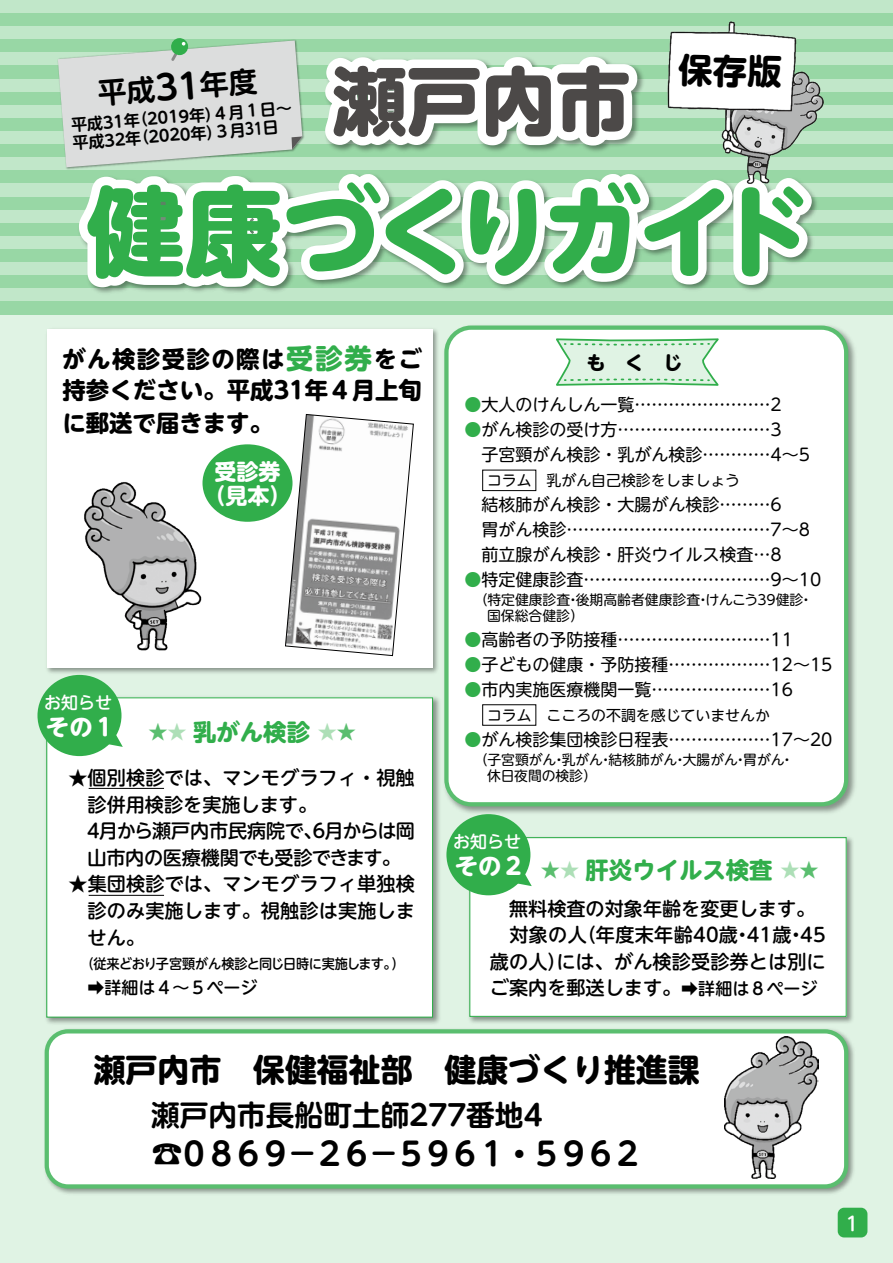
<style>
.page{position:relative;width:893px;height:1263px;background:#fff}
.page>*{position:absolute;margin:0;border:0;box-sizing:border-box;transform-origin:0 0}
.t1{font:800 97.8px "UD Shin M Go Pro";letter-spacing:-.075em;color:#31ae4b}
.t2{font:800 74.4px "UD Shin M Go Pro";color:#4c4948}
.t3{font:700 31.95px "UD Shin M Go Pro";color:#000}
.t4{font:700 31.95px "UD Shin M Go Pro De";letter-spacing:-.15em;color:#000}
.t5{font:700 28.65px "UD Shin M Go Pro De";color:#000}
.t6{font:700 23.4px/30.8px "UD Shin M Go Pro";letter-spacing:.005em;color:#000}
.t7{font:700 23.4px "UD Shin M Go Pro";color:#31ae4b}
.t8{font:700 23.4px "UD Shin M Go Pro";color:#fff}
.t9{font:700 22.05px/23.9px "UD Shin M Go Pro";color:#fff;text-align:center}
.t10{font:500 19.2px/26.5px "UD Shin M Go Pro";letter-spacing:.005em;color:#000}
.t11{font:700 19.2px "UD Shin M Go Pro";color:#000}
.t12{font:500 19.2px "UD Shin M Go Pro";color:#fff}
.t13{font:16.95px/25px "UD Shin M Go Pro";color:#000}
.t14{font:500 16.95px "UD Shin M Go Pro";color:#000}
.t15{font:500 16.95px "UD Shin M Go Pro";color:#fff}
.t16{font:700 15.9px/18px "UD Shin M Go Pro De";color:#000}
.t17{font:14.85px "UD Shin M Go Pro";color:#000}
.t18{font:13.8px/15.9px "UD Shin M Go Pro";color:#000}
.t19{font:500 13.8px "UD Shin M Go Pro";letter-spacing:-.03em;color:#000;scale:.95 1}
.s1{font-size:34.05px}
.s2{font-size:27.6px;color:#31ae4b}
.s3{font-size:19.2px;color:#5abe6f}
.s4{font-size:19.2px;color:#addfb7}
.s5{color:#31ae4b}
.s6{font-size:16.95px}
</style>
<div class="page">
<div style="left:0;top:197px;width:893px;height:1066px;background:#e0f3e4"></div>
<div style="left:0;top:0;width:893px;height:13px;background:#c1e7c9"></div>
<div style="left:0;top:13px;width:893px;height:14px;background:#98d7a5"></div>
<div style="left:0;top:27px;width:893px;height:13px;background:#c1e7c9"></div>
<div style="left:0;top:40px;width:893px;height:13px;background:#98d7a5"></div>
<div style="left:0;top:53px;width:893px;height:13px;background:#c1e7c9"></div>
<div style="left:0;top:66px;width:893px;height:13px;background:#98d7a5"></div>
<div style="left:0;top:79px;width:893px;height:13px;background:#c1e7c9"></div>
<div style="left:0;top:92px;width:893px;height:13px;background:#98d7a5"></div>
<div style="left:0;top:105px;width:893px;height:13px;background:#c1e7c9"></div>
<div style="left:0;top:118px;width:893px;height:13px;background:#98d7a5"></div>
<div style="left:0;top:131px;width:893px;height:14px;background:#c1e7c9"></div>
<div style="left:0;top:145px;width:893px;height:13px;background:#98d7a5"></div>
<div style="left:0;top:158px;width:893px;height:13px;background:#c1e7c9"></div>
<div style="left:0;top:171px;width:893px;height:13px;background:#98d7a5"></div>
<div style="left:0;top:184px;width:893px;height:13px;background:#c1e7c9"></div>
<div style="left:0;top:197px;width:893px;height:13px;background:#98d7a5"></div>
<div style="left:0;top:210px;width:893px;height:13px;background:#c1e7c9"></div>
<div style="left:0;top:223px;width:893px;height:13px;background:#98d7a5"></div>
<div style="left:0;top:236px;width:893px;height:13px;background:#c1e7c9"></div>
<div style="left:0;top:249px;width:893px;height:14px;background:#98d7a5"></div>
<div style="left:0;top:263px;width:893px;height:13px;background:#c1e7c9"></div>
<div style="left:0;top:276px;width:893px;height:13px;background:#98d7a5"></div>
<div style="left:0;top:289px;width:893px;height:13px;background:#c1e7c9"></div>
<div style="left:0;top:302px;width:893px;height:13px;background:#98d7a5"></div>
<img style="left:466px;top:835px;width:387px;height:188px">
<div style="left:470px;top:838px;width:376px;height:178px;background:#fff"></div>
<div style="left:469px;top:837px;width:378px;height:180px;border:1px solid #31ae4b"></div>
<img style="left:46px;top:694px;width:394px;height:330px">
<div style="left:47px;top:698px;width:385px;height:319px;background:#fff"></div>
<img style="left:47px;top:329px;width:391px;height:347px">
<div style="left:47px;top:329px;width:385px;height:338px;background:#fff"></div>
<img style="left:445px;top:326px;width:410px;height:491px">
<div style="left:446px;top:328px;width:400px;height:476px;background:#fff;border-radius:25px"></div>
<div style="left:444px;top:325px;width:404px;height:481px;border:4px solid #5abe6f;border-radius:25px"></div>
<img style="left:44px;top:1029px;width:810px;height:165px">
<div style="left:47px;top:1031px;width:799px;height:155px;background:#fff;border-radius:21px"></div>
<div style="left:45px;top:1029px;width:803px;height:159px;border:4px solid #5abe6f;border-radius:21px"></div>
<svg style="left:134px;top:26px;width:190px;height:762px"></svg>
<div style="left:838px;top:1208px;width:29px;height:29px;background:#31ae4b;border-radius:6px"></div>
<svg style="left:556px;top:338px;width:163px;height:48px;background:#cdebd4"></svg>
<div style="left:202px;top:444px;width:90px;height:78px;background:#31ae4b;border-radius:50%"></div>
<img style="left:84px;top:480px;width:125px;height:173px">
<img style="left:724px;top:1037px;width:94px;height:141px">
<img style="left:658px;top:21px;width:171px;height:163px">
<svg style="left:285px;top:414px;width:129px;height:242px"></svg>
<div style="left:482px;top:470px;width:54px;height:21px;border:1px solid #000"></div>
<div style="left:37px;top:675px;width:84px;height:81px;background:#31ae4b;border-radius:50%"></div>
<svg style="left:106px;top:731px;width:17px;height:16px"></svg>
<div style="left:446px;top:814px;width:84px;height:81px;background:#31ae4b;border-radius:50%"></div>
<svg style="left:515px;top:871px;width:17px;height:15px"></svg>
<hr style="left:89px;top:788px;width:75px;height:1px;background:#000">
<hr style="left:89px;top:895px;width:75px;height:1px;background:#000">
<svg style="left:58px;top:36px;width:762px;height:273px"></svg>
<h3 class="t5" style="left:96px;top:70px;width:161px;rotate:-5deg">平成<span class="s1">31</span>年度</h3>
<p class="t16" style="left:70px;top:116px;width:223px;rotate:-5deg">平成31年（2019年）４月１日～平成32年（2020年）３月31日</p>
<h2 class="t2" style="left:333px;top:40px;width:299px">瀬戸内市</h2>
<h1 class="t1" style="left:87px;top:152px;width:728px">健康づくりガイド</h1>
<h3 class="t6" style="left:62px;top:342px;width:361px">がん検診受診の際は<span class="s2">受診券</span>をご持参ください。平成31年４月上旬</h3>
<h3 class="t6" style="left:62px;top:406px;width:212px">に郵送で届きます。</h3>
<h3 class="t9" style="left:203px;top:459px;width:90px">受診券（見本）</h3>
<p class="t15" style="left:44px;top:689px;width:70px">お知らせ</p>
<h3 class="t8" style="left:46px;top:708px;width:72px">その１</h3>
<h3 class="t7" style="left:148px;top:713px;width:209px"><span class="s3">★</span><span class="s4">★</span> 乳がん検診 <span class="s4">★</span><span class="s3">★</span></h3>
<p class="t10" style="left:84px;top:763px;width:333px;text-indent:-15px">★個別検診では、マンモグラフィ・視触診併用検診を実施します。<br>４月から瀬戸内市民病院で、６月からは岡山市内の医療機関でも受診できます。</p>
<p class="t10" style="left:88px;top:870px;width:329px;text-align:justify;text-indent:-19px">★集団検診では、マンモグラフィ単独検診のみ実施します。視触診は実施しません。</p>
<p class="t19" style="left:81px;top:952px;width:342px">（従来どおり子宮頸がん検診と同じ日時に実施します。）</p>
<p class="t14" style="left:88px;top:973px;width:172px">➡詳細は４～５ページ</p>
<p class="t11" style="left:586px;top:347px;width:97px">も　く　じ</p>
<p class="t13" style="left:464px;top:391px;width:319px"><span class="s5">●</span>大人のけんしん一覧……………………2</p>
<p class="t13" style="left:481px;top:416px;width:330px;text-indent:-17px"><span class="s5">●</span>がん検診の受け方………………………3<br>子宮頸がん検診・乳がん検診…………4～5</p>
<p class="t17" style="left:487px;top:468px;width:255px">コラム　乳がん自己検診をしましょう</p>
<p class="t13" style="left:481px;top:491px;width:330px">結核肺がん検診・大腸がん検診………6<br>胃がん検診………………………………7～8前立腺がん検診・肝炎ウイルス検査…8</p>
<p class="t13" style="left:464px;top:566px;width:358px"><span class="s5">●</span>特定健康診査……………………………9～10</p>
<p class="t18" style="left:487px;top:591px;width:327px;text-indent:-13px">（特定健康診査・後期高齢者健康診査・けんこう39健診・国保総合健診）</p>
<p class="t13" style="left:464px;top:626px;width:330px"><span class="s5">●</span>高齢者の予防接種………………………11</p>
<p class="t13" style="left:464px;top:651px;width:370px"><span class="s5">●</span>子どもの健康・予防接種………………12～15</p>
<p class="t13" style="left:464px;top:676px;width:330px"><span class="s5">●</span>市内実施医療機関一覧…………………16</p>
<p class="t17" style="left:487px;top:703px;width:284px">コラム　こころの不調を感じていませんか</p>
<p class="t13" style="left:464px;top:726px;width:370px"><span class="s5">●</span>がん検診集団検診日程表………………17～20</p>
<p class="t18" style="left:487px;top:751px;width:309px;text-indent:-13px">（子宮頸がん・乳がん・結核肺がん・大腸がん・胃がん・休日夜間の検診）</p>
<p class="t15" style="left:453px;top:828px;width:70px">お知らせ</p>
<h3 class="t8" style="left:455px;top:847px;width:72px">その２</h3>
<h3 class="t7" style="left:541px;top:851px;width:279px"><span class="s3">★</span><span class="s4">★</span> 肝炎ウイルス検査 <span class="s4">★</span><span class="s3">★</span></h3>
<p class="t10" style="left:490px;top:894px;width:337px">　無料検査の対象年齢を変更します。　対象の人（年度末年齢40歳・41歳・45歳の人）には、がん検診受診券とは別にご案内を郵送します。<span class="s6">➡詳細は８ページ</span></p>
<h3 class="t3" style="left:94px;top:1043px;width:607px">瀬戸内市　保健福祉部　健康づくり推進課</h3>
<h3 class="t5" style="left:151px;top:1092px;width:393px">瀬戸内市長船町土師277番地4</h3>
<h3 class="t4" style="left:151px;top:1128px;width:494px">☎０８６９－２６－５９６１・５９６２</h3>
<p class="t12" style="left:846px;top:1207px;width:14px">1</p>
</div>
